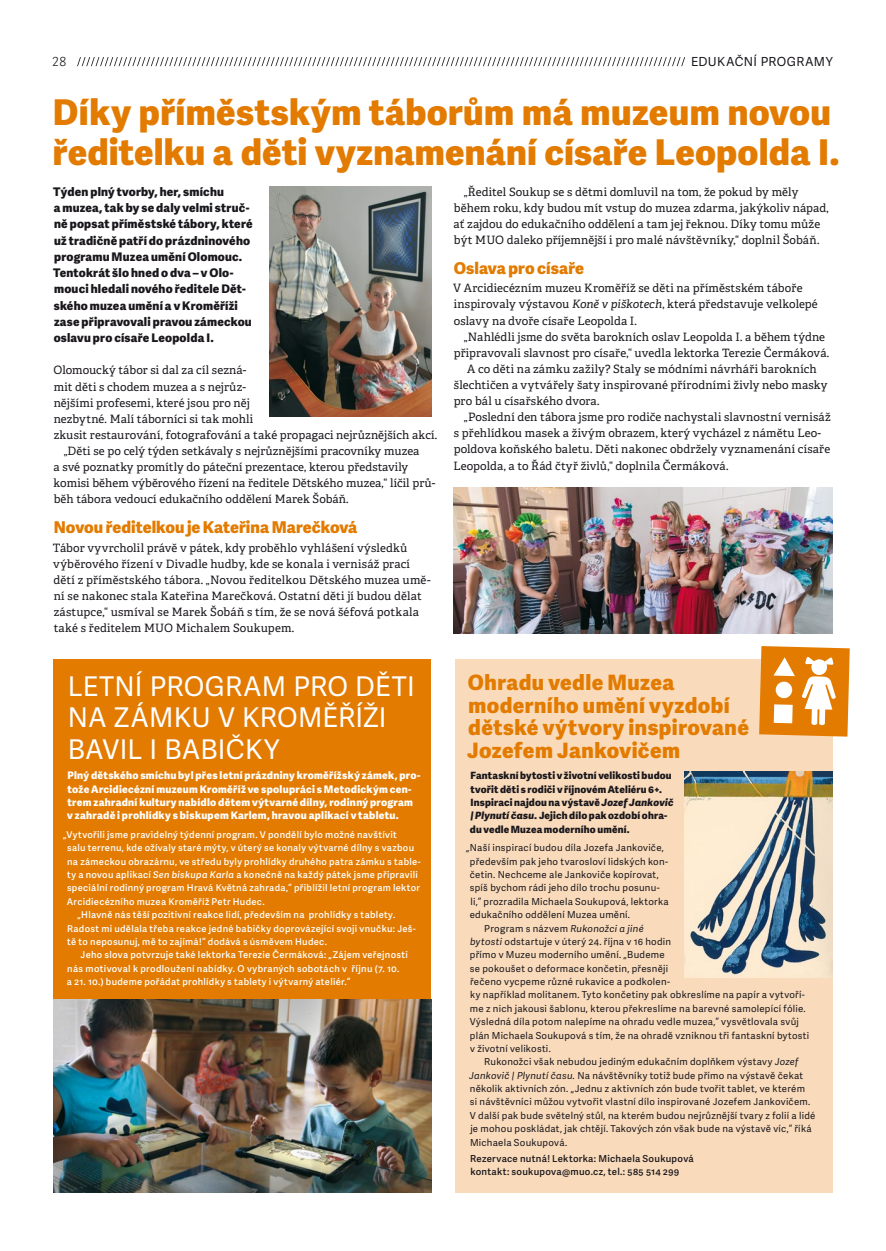
<style>
.page{position:relative;width:886px;height:1251px;background:#fff}
.page>*{position:absolute;margin:0;border:0;box-sizing:border-box;transform-origin:0 0}
.t1{font:800 35.5px/40px "Adelle Sans";letter-spacing:.01em;color:#e27b00}
.t2{font:27.12px/31.2px "Adelle Sans";letter-spacing:.01em;color:#fff}
.t3{font:800 21.12px/22.5px "Adelle Sans";letter-spacing:.02em;color:#e27b00}
.t4{font:800 16.25px "Adelle Sans";color:#e27b00}
.t5{font:12.5px "Adelle Sans";letter-spacing:.03em;color:#1a171c}
.t6{font:300 12.5px "Adelle Sans";color:#1a171c}
.t7{font:800 11.88px/16.2px "Adelle Sans";letter-spacing:.015em;color:#1a171c}
.t8{font:11.5px/16.1px "Adelle";letter-spacing:.005em;color:#1a171c}
.t9{font:800 10.38px/13.4px "Adelle Sans";letter-spacing:.025em;color:#fff}
.t10{font:800 10px/13.4px "Adelle Sans";letter-spacing:.02em;color:#1a171c}
.t11{font:9.62px "Adelle Sans";letter-spacing:.025em;color:#1a171c}
.t12{font:600 9.62px/13.4px "Adelle Sans";letter-spacing:.025em;color:#1a171c}
.t13{font:600 9.38px "Adelle Sans";letter-spacing:.035em;color:#fff}
.s1{font-style:italic}
</style>
<div class="page">
<svg style="left:77px;top:57px;width:608px;height:9px"></svg>
<div style="left:54px;top:659px;width:377px;height:533px;background:#e27b00"></div>
<div style="left:455px;top:659px;width:377px;height:533px;background:#f9dbbb"></div>
<svg style="left:759px;top:646px;width:91px;height:91px;background:#eaa14a"></svg>
<img style="left:453px;top:488px;width:380px;height:145px">
<img style="left:684px;top:771px;width:148px;height:206px">
<img style="left:54px;top:1000px;width:377px;height:192px">
<img style="left:270px;top:187px;width:161px;height:229px">
<p class="t6" style="left:52px;top:53px;width:16px">28</p>
<p class="t5" style="left:691px;top:53px;width:143px">EDUKAČNÍ PROGRAMY</p>
<h1 class="t1" style="left:53px;top:91px;width:788px">Díky příměstským táborům má muzeum novou ředitelku a děti vyznamenání císaře Leopolda I.</h1>
<p class="t7" style="left:53px;top:183px;width:201px">Týden plný tvorby, her, smíchu<br>a muzea, tak by se daly velmi struč&shy;ně popsat příměstské tábory, které už tradičně patří do prázdninového programu Muzea umění Olomouc.<br>Tentokrát šlo hned o dva – v Olo&shy;mouci hledali nového ředitele Dět&shy;ského muzea umění a v Kroměříži zase připravovali pravou zámeckou oslavu pro císaře Leopolda I.</p>
<p class="t8" style="left:54px;top:362px;width:194px">Olomoucký tábor si dal za cíl sezná-</p>
<p class="t8" style="left:54px;top:378px;width:194px">mit děti s chodem muzea a s nejrůz-</p>
<p class="t8" style="left:54px;top:395px;width:198px">nějšími profesemi, které jsou pro něj</p>
<p class="t8" style="left:54px;top:411px;width:201px">nezbytné. Malí táborníci si tak mohli</p>
<p class="t8" style="left:54px;top:427px;width:385px">zkusit restaurování, fotografování a také propagaci nejrůznějších akcí.</p>
<p class="t8" style="left:64px;top:443px;width:357px">„Děti se po celý týden setkávaly s nejrůznějšími pracovníky muzea</p>
<p class="t8" style="left:53px;top:459px;width:356px">a své poznatky promítly do páteční prezentace, kterou představily</p>
<p class="t8" style="left:54px;top:475px;width:383px">komisi během výběrového řízení na ředitele Dětského muzea,“ líčil prů-</p>
<p class="t8" style="left:54px;top:491px;width:296px">běh tábora vedoucí edukačního oddělení Marek Šobáň.</p>
<h3 class="t4" style="left:54px;top:515px;width:305px">Novou ředitelkou je Kateřina Marečková</h3>
<p class="t8" style="left:53px;top:540px;width:379px">Tábor vyvrcholil právě v pátek, kdy proběhlo vyhlášení výsledků výběrového řízení v Divadle hudby, kde se konala i vernisáž prací dětí z příměstského tábora. „Novou ředitelkou Dětského muzea umě&shy;ní se nakonec stala Kateřina Marečková. Ostatní děti jí budou dělat zástupce,“ usmíval se Marek Šobáň s tím, že se nová šéfová potkala také s ředitelem MUO Michalem Soukupem.</p>
<p class="t8" style="left:454px;top:184px;width:377px;text-indent:10px">„Ředitel Soukup se s dětmi domluvil na tom, že pokud by měly během roku, kdy budou mít vstup do muzea zdarma, jakýkoliv nápad, ať zajdou do edukačního oddělení a tam jej řeknou. Díky tomu může být MUO daleko příjemnější i pro malé návštěvníky,“ doplnil Šobáň.</p>
<h3 class="t4" style="left:454px;top:256px;width:132px">Oslava pro císaře</h3>
<p class="t8" style="left:453px;top:280px;width:366px">V Arcidiecézním muzeu Kroměříž se děti na příměstském táboře inspirovaly výstavou <span class="s1">Koně v piškotech</span>, která představuje velkolepé oslavy na dvoře císaře Leopolda I.</p>
<p class="t8" style="left:464px;top:329px;width:363px">„Nahlédli jsme do světa barokních oslav Leopolda I. a během týdne</p>
<p class="t8" style="left:454px;top:345px;width:377px">připravovali slavnost pro císaře,“ uvedla lektorka Terezie Čermáková.</p>
<p class="t8" style="left:467px;top:361px;width:351px">A co děti na zámku zažily? Staly se módními návrháři barokních</p>
<p class="t8" style="left:454px;top:377px;width:375px">šlechtičen a vytvářely šaty inspirované přírodními živly nebo masky</p>
<p class="t8" style="left:454px;top:393px;width:147px">pro bál u císařského dvora.</p>
<p class="t8" style="left:464px;top:409px;width:368px">„Poslední den tábora jsme pro rodiče nachystali slavnostní vernisáž</p>
<p class="t8" style="left:454px;top:425px;width:369px">s přehlídkou masek a živým obrazem, který vycházel z námětu Leo-</p>
<p class="t8" style="left:454px;top:441px;width:378px">poldova koňského baletu. Děti nakonec obdržely vyznamenání císaře</p>
<p class="t8" style="left:453px;top:457px;width:276px">Leopolda, a to Řád čtyř živlů,“ doplnila Čermáková.</p>
<h2 class="t2" style="left:68px;top:670px;width:348px">LETNÍ PROGRAM PRO DĚTI<br>NA ZÁMKU V KROMĚŘÍŽI<br>BAVIL I BABIČKY</h2>
<h3 class="t3" style="left:467px;top:670px;width:283px">Ohradu vedle Muzea moderního umění vyzdobí dětské výtvory inspirované<br>Jozefem Jankovičem</h3>
<p class="t10" style="left:470px;top:769px;width:205px">Fantaskní bytosti v životní velikosti budou tvořit děti s rodiči v říjnovém Ateliéru 6+.<br>Inspiraci najdou na výstavě <span class="s1">Jozef Jankovič | Plynutí času.</span> Jejich dílo pak ozdobí ohra&shy;du vedle Muzea moderního umění.</p>
<p class="t11" style="left:466px;top:841px;width:199px">„Naší inspirací budou díla Jozefa Jankoviče,</p>
<p class="t11" style="left:470px;top:854px;width:200px">především pak jeho tvarosloví lidských kon-</p>
<p class="t11" style="left:470px;top:868px;width:191px">četin. Nechceme ale Jankoviče kopírovat,</p>
<p class="t11" style="left:470px;top:881px;width:191px">spíš bychom rádi jeho dílo trochu posunu-</p>
<p class="t11" style="left:470px;top:894px;width:200px">li,“ prozradila Michaela Soukupová, lektorka</p>
<p class="t11" style="left:470px;top:908px;width:162px">edukačního oddělení Muzea umění.</p>
<p class="t11" style="left:484px;top:921px;width:161px">Program s názvem <span class="s1">Rukonožci a jiné</span></p>
<p class="t11" style="left:470px;top:934px;width:202px"><span class="s1">bytosti</span> odstartuje v úterý 24. října v 16 hodin</p>
<p class="t11" style="left:470px;top:948px;width:196px">přímo v Muzeu moderního umění. „Budeme</p>
<p class="t11" style="left:470px;top:961px;width:200px">se pokoušet o deformace končetin, přesněji</p>
<p class="t11" style="left:470px;top:975px;width:201px">řečeno vycpeme různé rukavice a podkolen-</p>
<p class="t11" style="left:470px;top:988px;width:336px">ky například molitanem. Tyto končetiny pak obkreslíme na papír a vytvoří-</p>
<p class="t11" style="left:470px;top:1001px;width:337px">me z nich jakousi šablonu, kterou překreslíme na barevné samolepící fólie.</p>
<p class="t11" style="left:470px;top:1015px;width:330px">Výsledná díla potom nalepíme na ohradu vedle muzea,“ vysvětlovala svůj</p>
<p class="t11" style="left:470px;top:1028px;width:341px">plán Michaela Soukupová s tím, že na ohradě vzniknou tři fantaskní bytosti</p>
<p class="t11" style="left:470px;top:1041px;width:82px">v životní velikosti.</p>
<p class="t11" style="left:484px;top:1055px;width:315px">Rukonožci však nebudou jediným edukačním doplňkem výstavy <span class="s1">Jozef</span></p>
<p class="t11" style="left:469px;top:1068px;width:335px"><span class="s1">Jankovič | Plynutí času.</span> Na návštěvníky totiž bude přímo na výstavě čekat</p>
<p class="t11" style="left:470px;top:1082px;width:337px">několik aktivních zón. „Jednu z aktivních zón bude tvořit tablet, ve kterém</p>
<p class="t11" style="left:470px;top:1095px;width:342px">si návštěvníci můžou vytvořit vlastní dílo inspirované Jozefem Jankovičem.</p>
<p class="t11" style="left:470px;top:1108px;width:347px">V další pak bude světelný stůl, na kterém budou nejrůznější tvary z folií a lidé</p>
<p class="t11" style="left:470px;top:1122px;width:343px">je mohou poskládat, jak chtějí. Takových zón však bude na výstavě víc,“ říká</p>
<p class="t11" style="left:470px;top:1135px;width:99px">Michaela Soukupová.</p>
<p class="t12" style="left:470px;top:1151px;width:225px">Rezervace nutná! Lektorka: Michaela Soukupová kontakt: soukupova@muo.cz, tel.: 585 514 299</p>
<p class="t9" style="left:67px;top:768px;width:355px">Plný dětského smíchu byl přes letní prázdniny kroměřížský zámek, pro&shy;tože Arcidiecézní muzeum Kroměříž ve spolupráci s Metodickým cen&shy;trem zahradní kultury nabídlo dětem výtvarné dílny, rodinný program v zahradě i prohlídky s biskupem Karlem, hravou aplikací v tabletu.</p>
<p class="t13" style="left:63px;top:828px;width:335px">„Vytvořili jsme pravidelný týdenní program. V pondělí bylo možné navštívit</p>
<p class="t13" style="left:67px;top:841px;width:349px">salu terrenu, kde ožívaly staré mýty, v úterý se konaly výtvarné dílny s vazbou</p>
<p class="t13" style="left:67px;top:854px;width:355px">na zámeckou obrazárnu, ve středu byly prohlídky druhého patra zámku s table-</p>
<p class="t13" style="left:67px;top:868px;width:352px">ty a novou aplikací <span class="s1">Sen biskupa Karla</span> a konečně na každý pátek jsme připravili</p>
<p class="t13" style="left:67px;top:881px;width:355px">speciální rodinný program Hravá Květná zahrada,“ přiblížil letní program lektor</p>
<p class="t13" style="left:67px;top:894px;width:199px">Arcidiecézního muzea Kroměříž Petr Hudec.</p>
<p class="t13" style="left:77px;top:908px;width:319px">„Hlavně nás těší pozitivní reakce lidí, především na prohlídky s tablety.</p>
<p class="t13" style="left:67px;top:921px;width:350px">Radost mi udělala třeba reakce jedné babičky doprovázející svoji vnučku: Ješ-</p>
<p class="t13" style="left:67px;top:935px;width:261px">tě to neposunuj, mě to zajímá!“ dodává s úsměvem Hudec.</p>
<p class="t13" style="left:81px;top:948px;width:329px">Jeho slova potvrzuje také lektorka Terezie Čermáková: „Zájem veřejnosti</p>
<p class="t13" style="left:67px;top:961px;width:334px">nás motivoval k prodloužení nabídky. O vybraných sobotách v říjnu (7. 10.</p>
<p class="t13" style="left:67px;top:975px;width:285px">a 21. 10.) budeme pořádat prohlídky s tablety i výtvarný ateliér.“</p>
</div>
